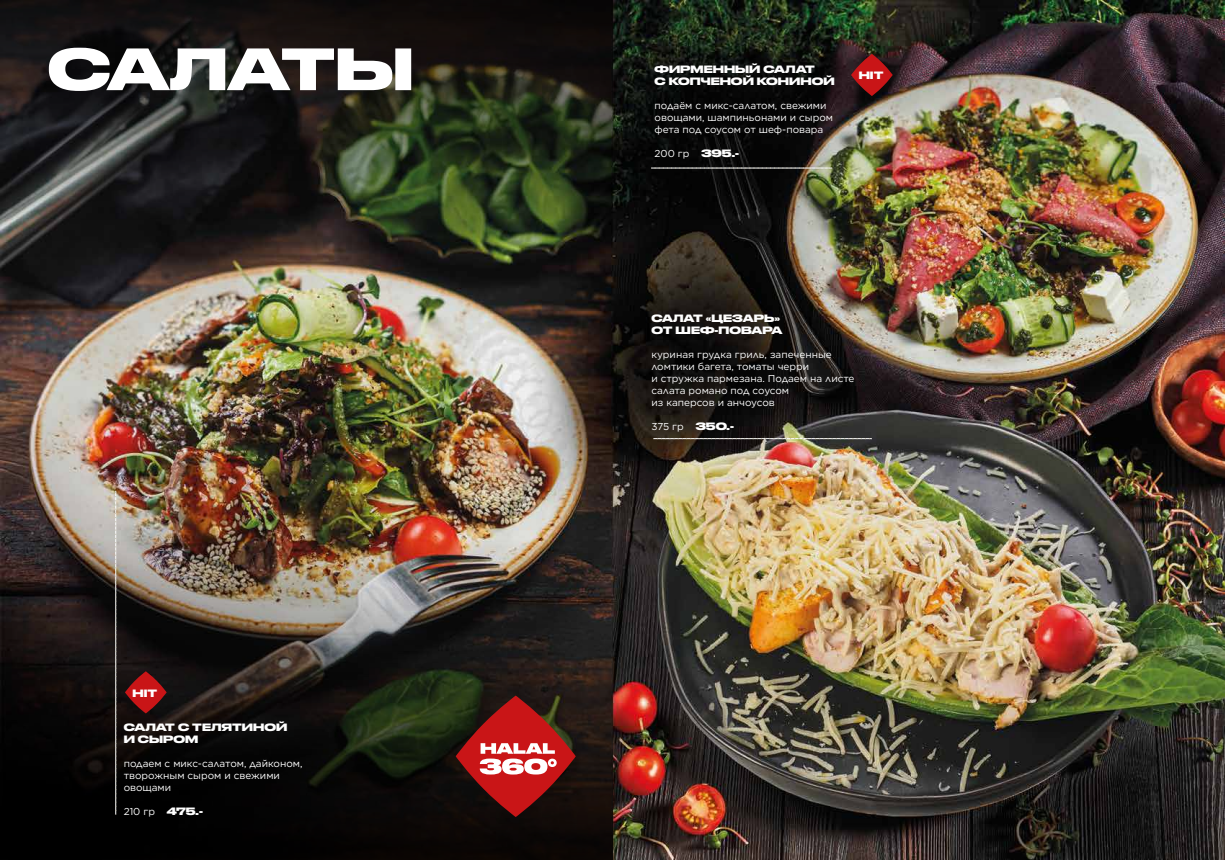
<style>
.page{position:relative;width:1225px;height:860px;background:#fff}
.page>*{position:absolute;margin:0;border:0;box-sizing:border-box;transform-origin:0 0}
.t1{font:700 56px "Druk Wide Cy";color:#fff}
.t2{font:10px/12px "Gotham";color:#fff}
.t3{font:700 10px/12px "Druk Wide Cy";color:#fff}
.s1{font-family:"Druk Wide Cy";font-weight:700}
</style>
<div class="page">
<img style="left:0;top:1px;width:1225px;height:858px">
<svg style="left:0;top:0;width:612px;height:257px;background:#21231b"></svg>
<img style="left:0;top:540px;width:612px;height:320px">
<svg style="left:456px;top:696px;width:120px;height:121px;background:#7f2b28"></svg>
<svg style="left:851px;top:54px;width:41px;height:42px;background:#7e1518"></svg>
<svg style="left:115px;top:491px;width:1px;height:324px"></svg>
<svg style="left:653px;top:438px;width:219px;height:1px"></svg>
<svg style="left:651px;top:168px;width:181px;height:1px"></svg>
<svg style="left:125px;top:671px;width:42px;height:42px;background:#761214"></svg>
<h1 class="t1" style="left:48px;top:23px;width:367px">САЛАТЫ</h1>
<p class="t3" style="left:133px;top:686px;width:26px">HIT</p>
<p class="t3" style="left:124px;top:721px;width:165px">САЛАТ С ТЕЛЯТИНОЙ<br>И СЫРОМ</p>
<p class="t2" style="left:124px;top:758px;width:180px">подаем с микс-салатом, дайконом, творожным сыром и свежими овощами</p>
<p class="t2" style="left:124px;top:806px;width:81px">210 гр <span class="s1">475.-</span></p>
<p class="t3" style="left:654px;top:62px;width:182px">ФИРМЕННЫЙ САЛАТ<br>С КОПЧЕНОЙ КОНИНОЙ</p>
<p class="t2" style="left:654px;top:99px;width:180px">подаём с микс-салатом, свежими овощами, шампиньонами и сыром фета под соусом от шеф-повара</p>
<p class="t2" style="left:654px;top:147px;width:86px">200 гр <span class="s1">395.-</span></p>
<p class="t3" style="left:858px;top:69px;width:26px">HIT</p>
<p class="t3" style="left:651px;top:311px;width:133px">САЛАТ «ЦЕЗАРЬ»<br>ОТ ШЕФ-ПОВАРА</p>
<p class="t2" style="left:651px;top:348px;width:204px">куриная грудка гриль, запеченные ломтики багета, томаты черри<br>и стружка пармезана. Подаем на листе салата романо под соусом<br>из каперсов и анчоусов</p>
<p class="t2" style="left:651px;top:420px;width:84px">375 гр <span class="s1">350.-</span></p>
</div>
